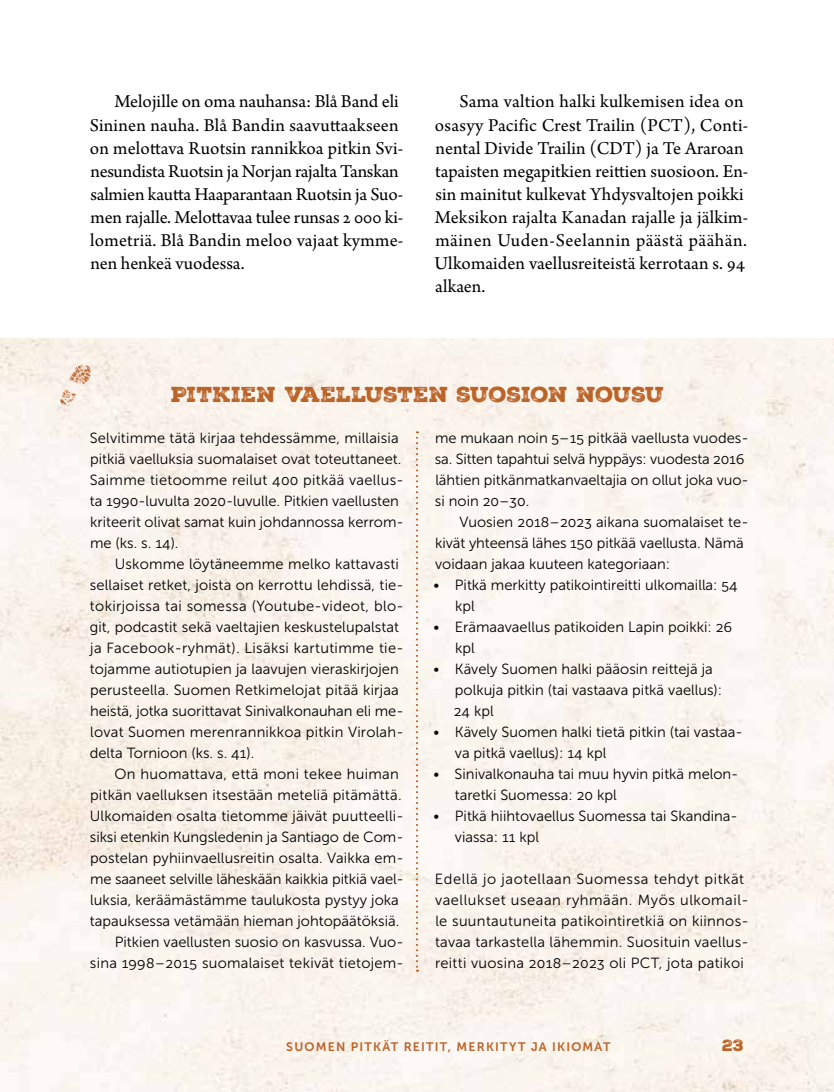
<style>
.page{position:relative;width:834px;height:1092px;background:#fff}
.page>*{position:absolute;margin:0;border:0;box-sizing:border-box;transform-origin:0 0}
.t1{font:21px "Nexa Rust Slab Black 2";letter-spacing:-.01em;color:#bb6227}
.t2{font:19.07px/23.1px "Arno Pro";letter-spacing:.005em;color:#000}
.t3{font:15.75px "Nexa Rust Sans Black 2";color:#bb6227}
.t4{font:14.7px/21px "Museo Sans 300";color:#000}
.t5{font:14.7px/21px "Museo Sans 300";letter-spacing:.02em;color:#000}
.t6{font:12.25px "Museo Sans 700";letter-spacing:.1em;color:#bb6227}
</style>
<div class="page">
<img style="left:1px;top:338px;width:832px;height:753px">
<svg style="left:416px;top:431px;width:2px;height:540px"></svg>
<img style="left:50px;top:362px;width:49px;height:44px">
<p class="t2" style="left:90px;top:91px;width:315px;text-indent:25px">Melojille on oma nauhansa: Blå Band eli Sininen nauha. Blå Bandin saavuttaakseen on melottava Ruotsin rannikkoa pitkin Svi&shy;nesundista Ruotsin ja Norjan rajalta Tanskan salmien kautta Haaparantaan Ruotsin ja Suo&shy;men rajalle. Melottavaa tulee runsas 2 000 ki&shy;lometriä. Blå Bandin meloo vajaat kymme&shy;nen henkeä vuodessa.</p>
<p class="t2" style="left:434px;top:91px;width:315px;text-indent:25px">Sama valtion halki kulkemisen idea on osasyy Pacific Crest Trailin (PCT), Conti&shy;nental Divide Trailin (CDT) ja Te Araroan tapaisten megapitkien reittien suosioon. En&shy;sin mainitut kulkevat Yhdysvaltojen poikki Meksikon rajalta Kanadan rajalle ja jälkim&shy;mäinen Uuden-Seelannin päästä päähän.<br>Ulkomaiden vaellusreiteistä kerrotaan s. 94 alkaen.</p>
<h1 class="t1" style="left:171px;top:380px;width:494px">PITKIEN VAELLUSTEN SUOSION NOUSU</h1>
<p class="t4" style="left:90px;top:427px;width:315px">Selvitimme tätä kirjaa tehdessämme, millaisia pitkiä vaelluksia suomalaiset ovat toteuttaneet.<br>Saimme tietoomme reilut 400 pitkää vaellus&shy;ta 1990-luvulta 2020-luvulle. Pitkien vaellusten kriteerit olivat samat kuin johdannossa kerrom&shy;me (ks. s. 14).</p>
<p class="t4" style="left:90px;top:553px;width:315px;text-indent:25px">Uskomme löytäneemme melko kattavasti sellaiset retket, joista on kerrottu lehdissä, tie&shy;tokirjoissa tai somessa (Youtube-videot, blo&shy;git, podcastit sekä vaeltajien keskustelupalstat ja Facebook-ryhmät). Lisäksi kartutimme tie&shy;tojamme autiotupien ja laavujen vieraskirjojen perusteella. Suomen Retkimelojat pitää kirjaa heistä, jotka suorittavat Sinivalkonauhan eli me&shy;lovat Suomen merenrannikkoa pitkin Virolah&shy;delta Tornioon (ks. s. 41).</p>
<p class="t5" style="left:114px;top:763px;width:286px">On huomattava, että moni tekee huiman</p>
<p class="t4" style="left:90px;top:784px;width:313px">pitkän vaelluksen itsestään meteliä pitämättä.</p>
<p class="t4" style="left:90px;top:805px;width:315px">Ulkomaiden osalta tietomme jäivät puutteelli-</p>
<p class="t4" style="left:90px;top:826px;width:315px">siksi etenkin Kungsledenin ja Santiago de Com-</p>
<p class="t4" style="left:90px;top:847px;width:315px">postelan pyhiinvaellusreitin osalta. Vaikka em-</p>
<p class="t4" style="left:90px;top:868px;width:315px">me saaneet selville läheskään kaikkia pitkiä vael-</p>
<p class="t4" style="left:90px;top:889px;width:310px">luksia, keräämästämme taulukosta pystyy joka</p>
<p class="t4" style="left:90px;top:910px;width:311px">tapauksessa vetämään hieman johtopäätöksiä.</p>
<p class="t4" style="left:115px;top:931px;width:290px">Pitkien vaellusten suosio on kasvussa. Vuo-</p>
<p class="t5" style="left:90px;top:952px;width:315px">sina 1998–2015 suomalaiset tekivät tietojem-</p>
<p class="t4" style="left:435px;top:427px;width:315px">me mukaan noin 5–15 pitkää vaellusta vuodes&shy;sa. Sitten tapahtui selvä hyppäys: vuodesta 2016 lähtien pitkänmatkanvaeltajia on ollut joka vuo&shy;si noin 20–30.</p>
<p class="t4" style="left:435px;top:511px;width:315px;text-indent:24px">Vuosien 2018–2023 aikana suomalaiset te&shy;kivät yhteensä lähes 150 pitkää vaellusta. Nämä voidaan jakaa kuuteen kategoriaan:</p>
<p class="t4" style="left:455px;top:574px;width:284px;text-indent:-22px">• Pitkä merkitty patikointireitti ulkomailla: 54 kpl</p>
<p class="t4" style="left:455px;top:616px;width:278px;text-indent:-22px">• Erämaavaellus patikoiden Lapin poikki: 26 kpl</p>
<p class="t4" style="left:454px;top:658px;width:270px;text-indent:-20px">• Kävely Suomen halki pääosin reittejä ja polkuja pitkin (tai vastaava pitkä vaellus):<br>24 kpl</p>
<p class="t4" style="left:455px;top:721px;width:289px;text-indent:-22px">• Kävely Suomen halki tietä pitkin (tai vastaa&shy;va pitkä vaellus): 14 kpl</p>
<p class="t4" style="left:455px;top:763px;width:285px;text-indent:-21px">• Sinivalkonauha tai muu hyvin pitkä melon&shy;taretki Suomessa: 20 kpl</p>
<p class="t4" style="left:455px;top:805px;width:284px;text-indent:-22px">• Pitkä hiihtovaellus Suomessa tai Skandina&shy;viassa: 11 kpl</p>
<p class="t5" style="left:435px;top:868px;width:315px">Edellä jo jaotellaan Suomessa tehdyt pitkät vaellukset useaan ryhmään. Myös ulkomail&shy;le suuntautuneita patikointiretkiä on kiinnos&shy;tavaa tarkastella lähemmin. Suosituin vaellus&shy;reitti vuosina 2018–2023 oli PCT, jota patikoi</p>
<p class="t6" style="left:286px;top:1039px;width:325px">SUOMEN PITKÄT REITIT, MERKITYT JA IKIOMAT</p>
<p class="t3" style="left:722px;top:1034px;width:23px">23</p>
</div>
